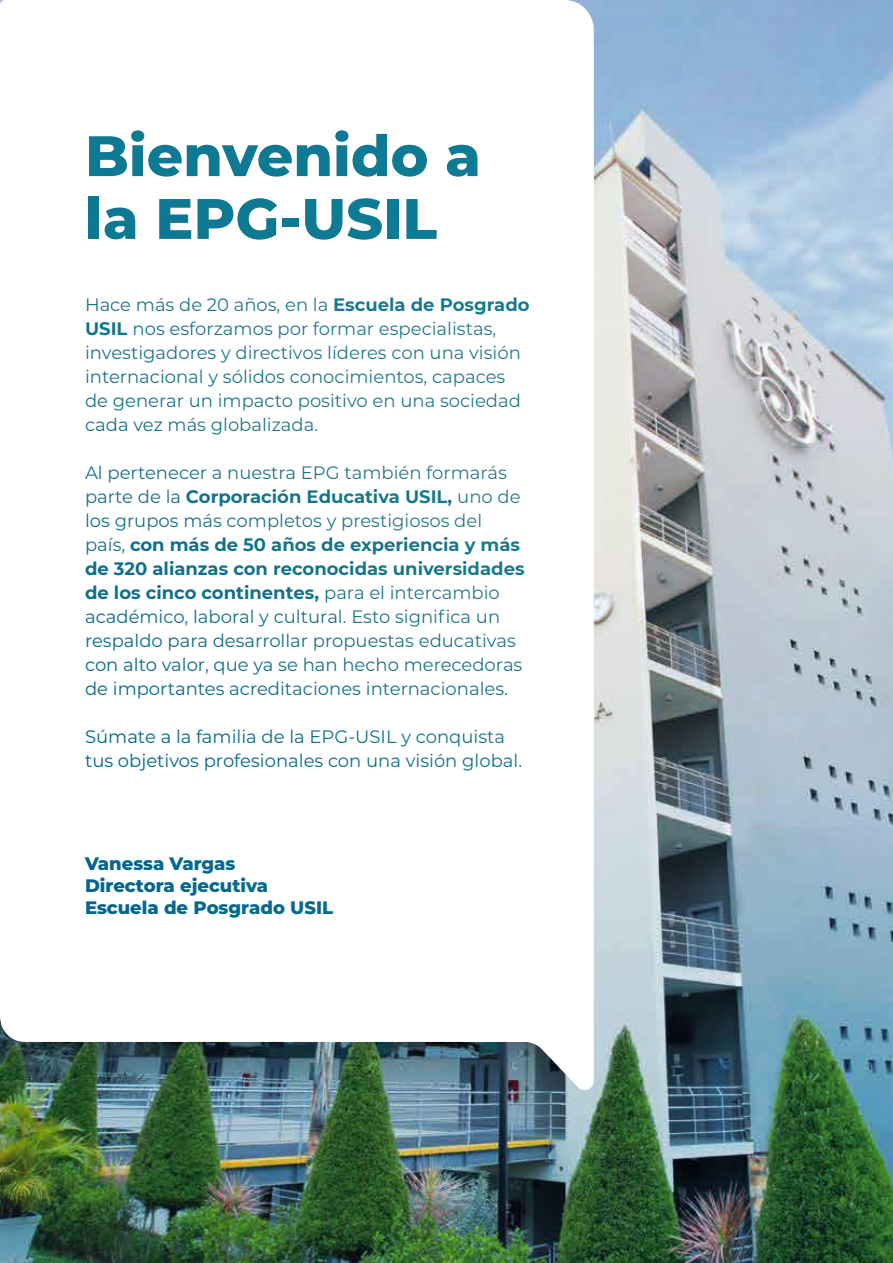
<style>
.page{position:relative;width:893px;height:1263px;background:#fff}
.page>*{position:absolute;margin:0;border:0;box-sizing:border-box;transform-origin:0 0}
.t1{font:800 57px/62.7px "Montserrat";color:#0c7b9b}
.t2{font:18px/24px "Montserrat";color:#0c7b9b}
.t3{font:800 18px/21.6px "Montserrat";color:#0c7b9b}
.s1{font-weight:700}
</style>
<div class="page">
<img style="left:341px;top:0;width:348px;height:1263px">
<svg style="left:341px;top:0;width:253px;height:1093px"></svg>
<img style="left:0;top:0;width:341px;height:1263px">
<img style="left:689px;top:0;width:204px;height:1263px">
<h1 class="t1" style="left:85px;top:121px;width:397px">Bienvenido a la EPG-USIL</h1>
<p class="t2" style="left:85px;top:292px;width:446px">Hace más de 20 años, en la <span class="s1">Escuela de Posgrado USIL</span> nos esforzamos por formar especialistas, investigadores y directivos líderes con una visión internacional y sólidos conocimientos, capaces de generar un impacto positivo en una sociedad cada vez más globalizada.</p>
<p class="t2" style="left:85px;top:460px;width:441px">Al pertenecer a nuestra EPG también formarás parte de la <span class="s1">Corporación Educativa USIL,</span> uno de los grupos más completos y prestigiosos del país, <span class="s1">con más de 50 años de experiencia y más de 320 alianzas con reconocidas universidades de los cinco continentes,</span> para el intercambio académico, laboral y cultural. Esto significa un respaldo para desarrollar propuestas educativas con alto valor, que ya se han hecho merecedoras de importantes acreditaciones internacionales.</p>
<p class="t2" style="left:85px;top:723px;width:439px">Súmate a la familia de la EPG-USIL y conquista tus objetivos profesionales con una visión global.</p>
<p class="t3" style="left:85px;top:852px;width:250px">Vanessa Vargas<br>Directora ejecutiva<br>Escuela de Posgrado USIL</p>
</div>
